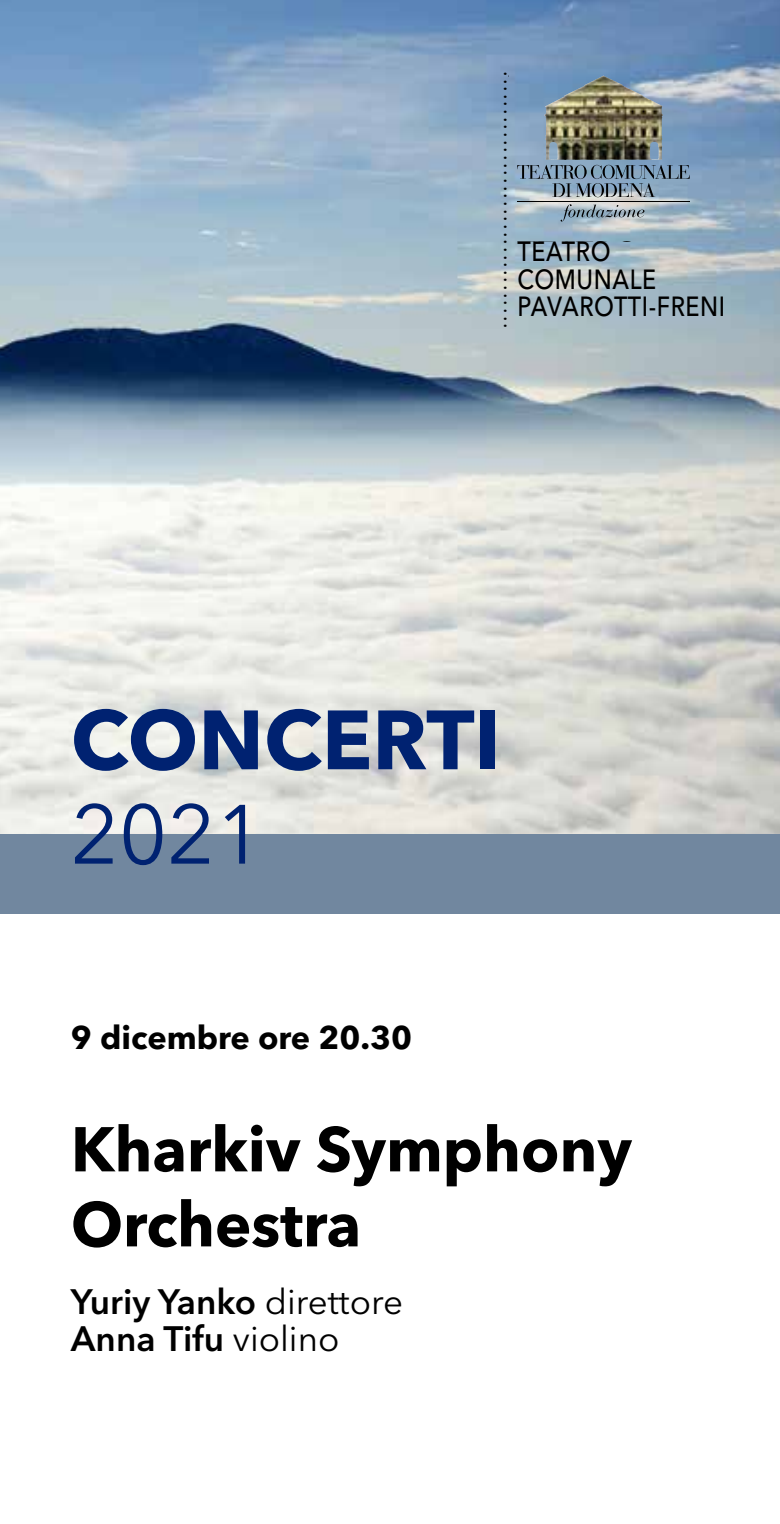
<style>
.page{position:relative;width:780px;height:1524px;background:#fff}
.page>*{position:absolute;margin:0;border:0;box-sizing:border-box;transform-origin:0 0}
.t1{font:700 83px "Avenir Next LT Pro";color:#002271}
.t2{font:83px "Avenir Next LT Pro";color:#002271}
.t3{font:700 62.5px/75px "Avenir Next LT Pro";color:#000}
.t4{font:600 35px/37.5px "Avenir Next LT Pro";color:#000}
.t5{font:700 32.5px "Avenir Next LT Pro";color:#000}
.t6{font:500 31.5px/30px "Avenir LT Std";letter-spacing:.02em;color:#000}
.t7{font:500 27.5px/27.5px "Avenir Next LT Pro";letter-spacing:.025em;color:#000;scale:.85 1}
.t8{font:25px "Avenir Next LT Pro";color:#000;scale:.85 1}
.s1{font-weight:400}
</style>
<div class="page">
<img style="left:0;top:0;width:780px;height:834px">
<img style="left:586px;top:76px;width:17px;height:8px">
<svg style="left:560px;top:204px;width:84px;height:18px;background:#99a7b0"></svg>
<svg style="left:517px;top:165px;width:172px;height:32px;background:#778fa2"></svg>
<hr style="left:517px;top:201px;width:172px;height:1px;background:#000">
<div style="left:0;top:834px;width:780px;height:80px;background:#71879f"></div>
<p class="t8" style="left:527px;top:71px;width:305px;rotate:90deg">..................................</p>
<p class="t7" style="left:517px;top:238px;width:246px">TEATRO<br>COMUNALE<br>PAVAROTTI-FRENI</p>
<p class="t6" style="left:517px;top:239px;width:187px">TEATRO<br>COMUNALE<br>LUCIANO</p>
<h1 class="t1" style="left:71px;top:689px;width:432px">CONCERTI</h1>
<h1 class="t2" style="left:71px;top:785px;width:194px">2021</h1>
<p class="t5" style="left:71px;top:1017px;width:343px">9 dicembre ore 20.30</p>
<h2 class="t3" style="left:71px;top:1111px;width:562px">Kharkiv Symphony<br>Orchestra</h2>
<p class="t4" style="left:71px;top:1282px;width:334px">Yuriy Yanko <span class="s1">direttore<br></span>Anna Tifu <span class="s1">violino</span></p>
</div>
